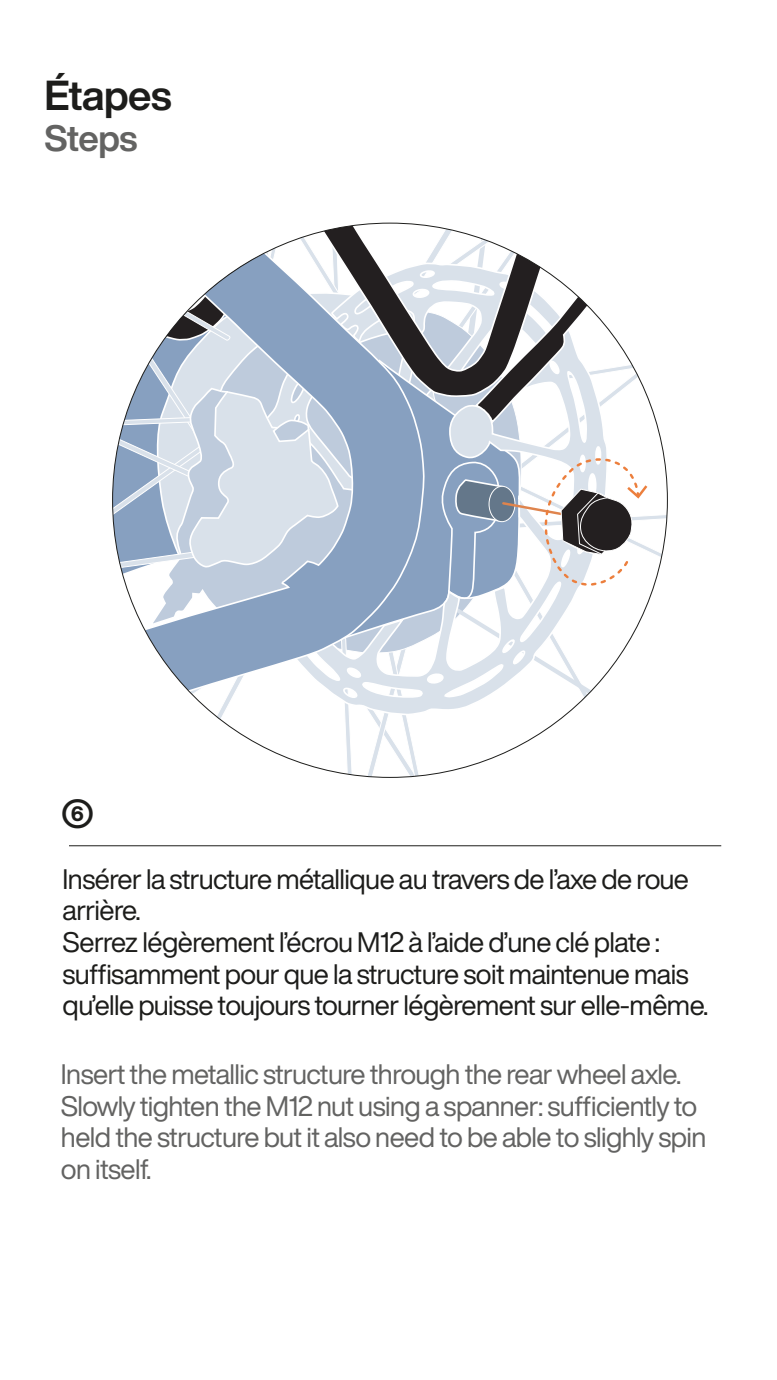
<style>
.page{position:relative;width:777px;height:1380px;background:#fff}
.page>*{position:absolute;margin:0;border:0;box-sizing:border-box;transform-origin:0 0}
.t1{font:700 41.19px "Helvetica Now Display";letter-spacing:-.01em;color:#1d1d1b}
.t2{font:700 36.06px "Helvetica Now Display";letter-spacing:-.02em;color:#636362}
.t3{font:700 31.69px "Helvetica Now Display";color:#1d1d1b}
.t4{font:27.69px/31.7px "Helvetica Now Display";letter-spacing:-.02em;color:#1d1d1b}
.t5{font:27.69px/31.7px "Helvetica Now Display";letter-spacing:-.02em;color:#636362}
</style>
<div class="page">
<hr style="left:69px;top:846px;width:652px;height:1px;background:#1d1d1b">
<svg style="left:112px;top:223px;width:555px;height:554px"></svg>
<h1 class="t1" style="left:44px;top:67px;width:129px">Étapes</h1>
<h2 class="t2" style="left:44px;top:114px;width:94px">Steps</h2>
<p class="t3" style="left:63px;top:792px;width:32px">⑥</p>
<p class="t4" style="left:63px;top:863px;width:647px">Insérer la structure métallique au travers de l’axe de roue arrière.<br>Serrez légèrement l’écrou M12 à l’aide d’une clé plate : suffisamment pour que la structure soit maintenue mais qu’elle puisse toujours tourner légèrement sur elle-même.</p>
<p class="t5" style="left:61px;top:1058px;width:646px">Insert the metallic structure through the rear wheel axle.<br>Slowly tighten the M12 nut using a spanner: sufficiently to held the structure but it also need to be able to slighly spin on itself.</p>
</div>
